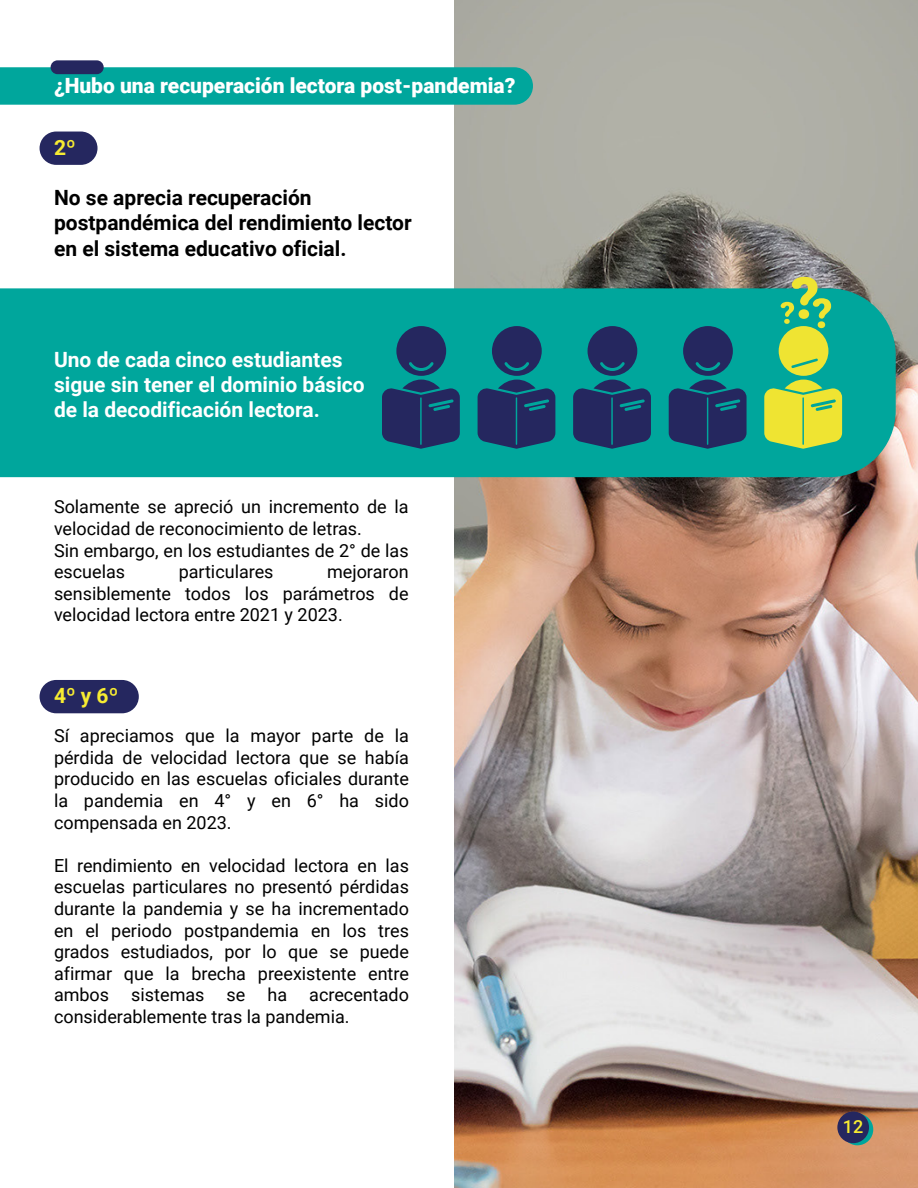
<style>
.page{position:relative;width:918px;height:1188px;background:#fff}
.page>*{position:absolute;margin:0;border:0;box-sizing:border-box;transform-origin:0 0}
.t1{font:700 21px/25.2px "Roboto";color:#000}
.t2{font:700 21px/25.2px "Roboto";color:#fff}
.t3{font:900 21px "Roboto";color:#fff}
.t4{font:700 21px "Roboto";color:#f7ec32}
.t5{font:18px/21.6px "Roboto";color:#000;text-align:justify}
.t6{font:500 18px "Roboto";color:#f7ec32}
</style>
<div class="page">
<img style="left:454px;top:0;width:464px;height:1188px">
<div style="left:0;top:67px;width:533px;height:38px;background:#00a69c"></div>
<div style="left:51px;top:60px;width:53px;height:14px;background:#25275f;border-radius:7px"></div>
<div style="left:40px;top:132px;width:58px;height:33px;background:#25275f;border-radius:17px"></div>
<div style="left:40px;top:680px;width:99px;height:33px;background:#25275f;border-radius:17px"></div>
<div style="left:0;top:288px;width:896px;height:189px;background:#00a69c"></div>
<svg style="left:382px;top:326px;width:78px;height:123px"></svg>
<svg style="left:478px;top:326px;width:77px;height:123px"></svg>
<svg style="left:573px;top:326px;width:78px;height:123px"></svg>
<svg style="left:669px;top:326px;width:78px;height:123px"></svg>
<svg style="left:764px;top:277px;width:78px;height:172px"></svg>
<svg style="left:842px;top:1114px;width:31px;height:31px"></svg>
<div style="left:837px;top:1112px;width:32px;height:31px;background:#25275f;border-radius:50%"></div>
<p class="t3" style="left:54px;top:71px;width:463px">¿Hubo una recuperación lectora post-pandemia?</p>
<p class="t4" style="left:54px;top:132px;width:23px">2º</p>
<p class="t1" style="left:54px;top:184px;width:359px">No se aprecia recuperación postpandémica del rendimiento lector en el sistema educativo oficial.</p>
<p class="t2" style="left:54px;top:346px;width:312px">Uno de cada cinco estudiantes sigue sin tener el dominio básico de la decodificación lectora.</p>
<p class="t5" style="left:54px;top:495px;width:356px;text-align:left">Solamente se apreció un incremento de la velocidad de reconocimiento de letras.<br>Sin embargo, en los estudiantes de 2° de las escuelas</p>
<p class="t5" style="left:179px;top:560px;width:96px">particulares</p>
<p class="t5" style="left:54px;top:560px;width:356px;text-indent:273px">mejoraron sensiblemente todos los parámetros de velocidad lectora entre 2021 y 2023.</p>
<p class="t4" style="left:54px;top:681px;width:66px">4º y 6º</p>
<p class="t5" style="left:54px;top:724px;width:356px">Sí apreciamos que la mayor parte de la pérdida de velocidad lectora que se había producido en las escuelas oficiales durante la pandemia en 4° y en 6° ha sido compensada en 2023.</p>
<p class="t5" style="left:54px;top:854px;width:356px">El rendimiento en velocidad lectora en las escuelas particulares no presentó pérdidas durante la pandemia y se ha incrementado en el periodo postpandemia en los tres grados estudiados, por lo que se puede afirmar que la brecha preexistente entre ambos sistemas se ha acrecentado considerablemente tras la pandemia.</p>
<p class="t6" style="left:843px;top:1114px;width:22px">12</p>
</div>
